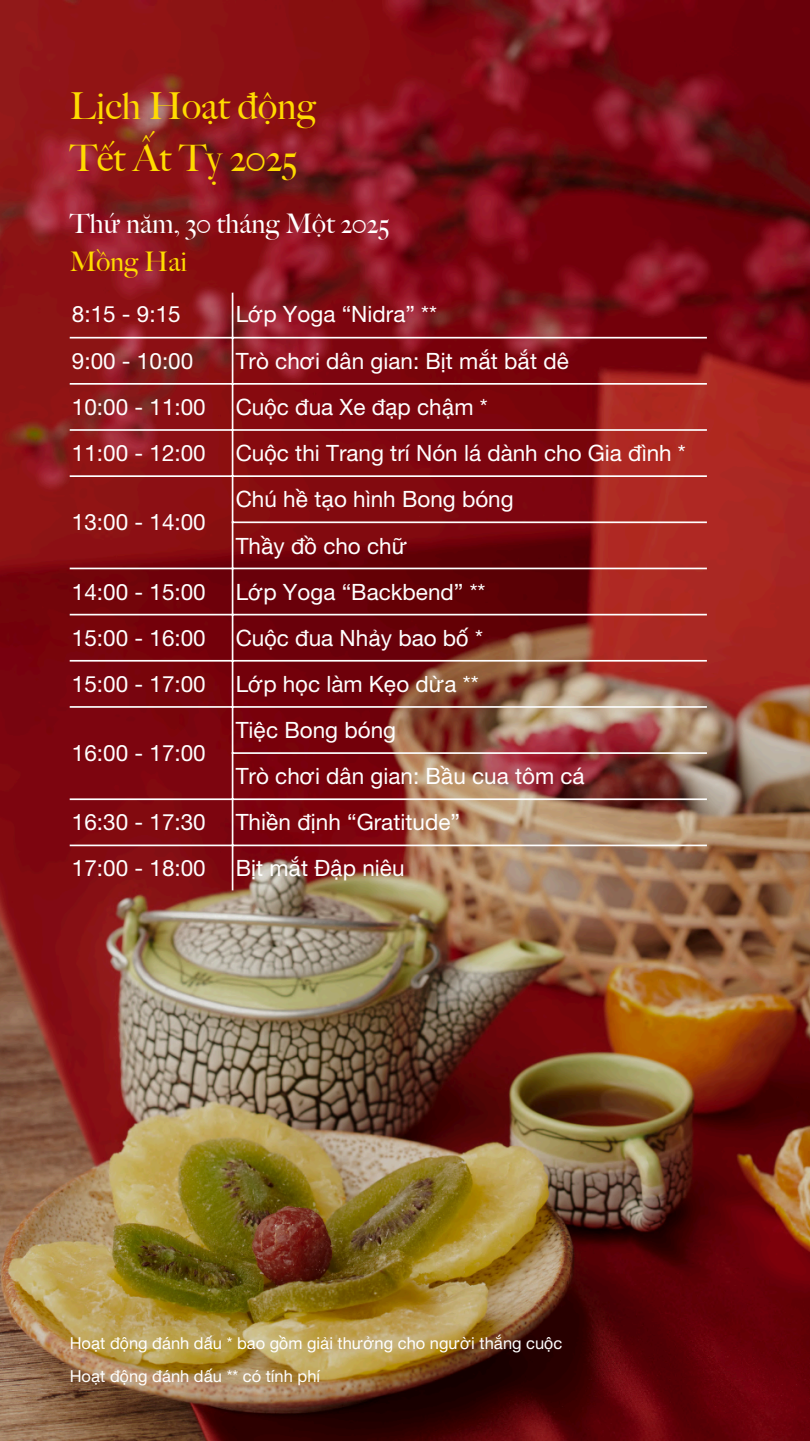
<style>
.page{position:relative;width:810px;height:1441px;background:#fff}
.page>*{position:absolute;margin:0;border:0;box-sizing:border-box;transform-origin:0 0}
.t1{font:500 37.2px/51.8px "Big Caslon";color:#ffdb00}
.t2{font:500 27px/37.7px "Big Caslon";color:#fff}
.t3{font:22.5px "Helvetica Neue";color:#fff}
.t4{font:16.5px "Helvetica Neue";color:#fff}
.s1{color:#ffdb00}
</style>
<div class="page">
<img style="left:0;top:0;width:810px;height:1440px">
<hr style="left:232px;top:292px;width:1px;height:598px;background:#fff">
<hr style="left:70px;top:337px;width:637px;height:1px;background:#fff">
<hr style="left:70px;top:383px;width:637px;height:1px;background:#fff">
<hr style="left:70px;top:429px;width:637px;height:2px;background:#fff">
<hr style="left:70px;top:475px;width:637px;height:2px;background:#fff">
<hr style="left:232px;top:521px;width:475px;height:2px;background:#fff">
<hr style="left:70px;top:567px;width:637px;height:2px;background:#fff">
<hr style="left:70px;top:613px;width:637px;height:2px;background:#fff">
<hr style="left:70px;top:659px;width:637px;height:2px;background:#fff">
<hr style="left:70px;top:706px;width:637px;height:1px;background:#fff">
<hr style="left:232px;top:752px;width:475px;height:1px;background:#fff">
<hr style="left:70px;top:798px;width:637px;height:2px;background:#fff">
<hr style="left:70px;top:844px;width:637px;height:2px;background:#fff">
<h1 class="t1" style="left:70px;top:81px;width:248px">Lịch Hoạt động<br>Tết Ất Tỵ 2025</h1>
<h2 class="t2" style="left:70px;top:205px;width:321px">Thứ năm, 30 tháng Một 2025<br><span class="s1">Mồng Hai</span></h2>
<p class="t3" style="left:72px;top:301px;width:110px">8:15 - 9:15</p>
<p class="t3" style="left:236px;top:301px;width:203px">Lớp Yoga “Nidra” **</p>
<p class="t3" style="left:72px;top:347px;width:123px">9:00 - 10:00</p>
<p class="t3" style="left:236px;top:347px;width:335px">Trò chơi dân gian: Bịt mắt bắt dê</p>
<p class="t3" style="left:72px;top:393px;width:135px">10:00 - 11:00</p>
<p class="t3" style="left:236px;top:393px;width:254px">Cuộc đua Xe đạp chậm *</p>
<p class="t3" style="left:72px;top:439px;width:135px">11:00 - 12:00</p>
<p class="t3" style="left:236px;top:439px;width:452px">Cuộc thi Trang trí Nón lá dành cho Gia đình *</p>
<p class="t3" style="left:72px;top:509px;width:135px">13:00 - 14:00</p>
<p class="t3" style="left:236px;top:486px;width:280px">Chú hề tạo hình Bong bóng</p>
<p class="t3" style="left:236px;top:532px;width:173px">Thầy đồ cho chữ</p>
<p class="t3" style="left:72px;top:578px;width:135px">14:00 - 15:00</p>
<p class="t3" style="left:236px;top:578px;width:251px">Lớp Yoga “Backbend” **</p>
<p class="t3" style="left:72px;top:624px;width:135px">15:00 - 16:00</p>
<p class="t3" style="left:236px;top:624px;width:249px">Cuộc đua Nhảy bao bố *</p>
<p class="t3" style="left:72px;top:670px;width:135px">15:00 - 17:00</p>
<p class="t3" style="left:236px;top:670px;width:245px">Lớp học làm Kẹo dừa **</p>
<p class="t3" style="left:72px;top:739px;width:135px">16:00 - 17:00</p>
<p class="t3" style="left:236px;top:716px;width:162px">Tiệc Bong bóng</p>
<p class="t3" style="left:236px;top:762px;width:351px">Trò chơi dân gian: Bầu cua tôm cá</p>
<p class="t3" style="left:72px;top:808px;width:135px">16:30 - 17:30</p>
<p class="t3" style="left:236px;top:808px;width:226px">Thiền định “Gratitude”</p>
<p class="t3" style="left:72px;top:854px;width:135px">17:00 - 18:00</p>
<p class="t3" style="left:236px;top:854px;width:170px">Bịt mắt Đập niêu</p>
<p class="t4" style="left:70px;top:1333px;width:494px">Hoạt động đánh dấu * bao gồm giải thưởng cho người thắng cuộc</p>
<p class="t4" style="left:70px;top:1365px;width:252px">Hoạt động đánh dấu ** có tính phí</p>
</div>
